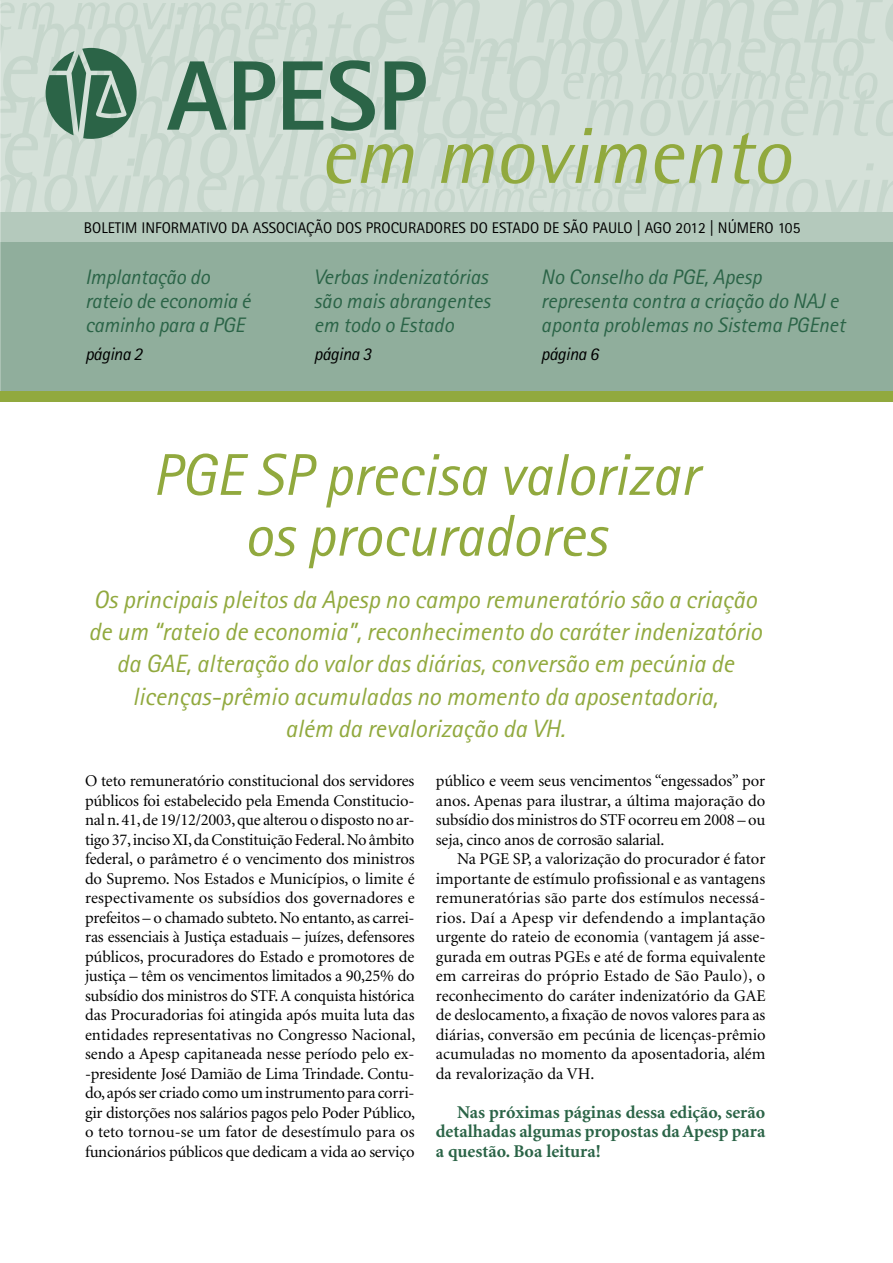
<style>
.page{position:relative;width:893px;height:1263px;background:#fff}
.page>*{position:absolute;margin:0;border:0;box-sizing:border-box;transform-origin:0 0}
.t1{font:italic 58.95px/60.8px "Rotis Sans Serif Std";color:#91a93e;text-align:center}
.t2{font:italic 25.05px/32.2px "Rotis Sans Serif Std";color:#91a93e;text-align:center}
.t3{font:italic 21px/24px "Rotis Sans Serif Std";color:#2b6447}
.t4{font:700 18px/19.5px "Minion";color:#2b6447;text-align:justify}
.t5{font:italic 18px "Rotis Sans Serif Std";letter-spacing:-.025em;color:#000}
.t6{font:16.5px/19.5px "Minion";letter-spacing:-.015em;color:#000;text-align:justify}
.t7{font:15.45px "Rotis Sans Serif Std";color:#000}
</style>
<div class="page">
<svg style="left:0;top:0;width:893px;height:212px;background:#c4d4c8"></svg>
<div style="left:0;top:238px;width:893px;height:160px;background:#90ae9c"></div>
<div style="left:0;top:212px;width:893px;height:30px;background:#b4c9bc"></div>
<div style="left:0;top:391px;width:893px;height:11px;background:#91a93e"></div>
<p class="t7" style="left:84px;top:218px;width:718px">BOLETIM INFORMATIVO DA ASSOCIAÇÃO DOS PROCURADORES DO ESTADO DE SÃO PAULO | AGO 2012 | NÚMERO 105</p>
<p class="t3" style="left:85px;top:265px;width:167px">Implantação do rateio de economia é caminho para a PGE</p>
<p class="t5" style="left:85px;top:343px;width:59px">página 2</p>
<p class="t3" style="left:314px;top:265px;width:178px;text-align:justify">Verbas indenizatórias são mais abrangentes em todo o Estado</p>
<p class="t5" style="left:314px;top:343px;width:59px">página 3</p>
<p class="t3" style="left:541px;top:265px;width:306px">No Conselho da PGE, Apesp representa contra a criação do NAJ e aponta problemas no Sistema PGEnet</p>
<p class="t5" style="left:541px;top:343px;width:59px">página 6</p>
<h1 class="t1" style="left:152px;top:445px;width:548px">PGE SP precisa valorizar os procuradores</h1>
<p class="t2" style="left:89px;top:584px;width:675px">Os principais pleitos da Apesp no campo remuneratório são a criação de um “rateio de economia”, reconhecimento do caráter indenizatório da GAE, alteração do valor das diárias, conversão em pecúnia de licenças-prêmio acumuladas no momento da aposentadoria,<br>além da revalorização da VH.</p>
<p class="t6" style="left:85px;top:772px;width:332px">O teto remuneratório constitucional dos servidores públicos foi estabelecido pela Emenda Constitucio&shy;nal n. 41, de 19/12/2003, que alterou o disposto no ar&shy;tigo 37, inciso XI, da Constituição Federal. No âmbito federal, o parâmetro é o vencimento dos ministros do Supremo. Nos Estados e Municípios, o limite é respectivamente os subsídios dos governadores e prefeitos – o chamado subteto. No entanto, as carrei&shy;ras essenciais à Justiça estaduais – juízes, defensores públicos, procuradores do Estado e promotores de justiça – têm os vencimentos limitados a 90,25% do subsídio dos ministros do STF. A conquista histórica das Procuradorias foi atingida após muita luta das entidades representativas no Congresso Nacional, sendo a Apesp capitaneada nesse período pelo ex--presidente José Damião de Lima Trindade. Contu&shy;do, após ser criado como um instrumento para corri&shy;gir distorções nos salários pagos pelo Poder Público, o teto tornou-se um fator de desestímulo para os funcionários públicos que dedicam a vida ao serviço</p>
<p class="t6" style="left:436px;top:772px;width:331px">público e veem seus vencimentos “engessados” por anos. Apenas para ilustrar, a última majoração do subsídio dos ministros do STF ocorreu em 2008 – ou seja, cinco anos de corrosão salarial.</p>
<p class="t6" style="left:436px;top:850px;width:331px;text-indent:21px">Na PGE SP, a valorização do procurador é fator importante de estímulo profissional e as vantagens remuneratórias são parte dos estímulos necessá&shy;rios. Daí a Apesp vir defendendo a implantação urgente do rateio de economia (vantagem já asse&shy;gurada em outras PGEs e até de forma equivalente em carreiras do próprio Estado de São Paulo), o reconhecimento do caráter indenizatório da GAE de deslocamento, a fixação de novos valores para as diárias, conversão em pecúnia de licenças-prêmio acumuladas no momento da aposentadoria, além da revalorização da VH.</p>
<p class="t4" style="left:436px;top:1103px;width:331px;text-indent:21px">Nas próximas páginas dessa edição, serão detalhadas algumas propostas da Apesp para a questão. Boa leitura!</p>
</div>
